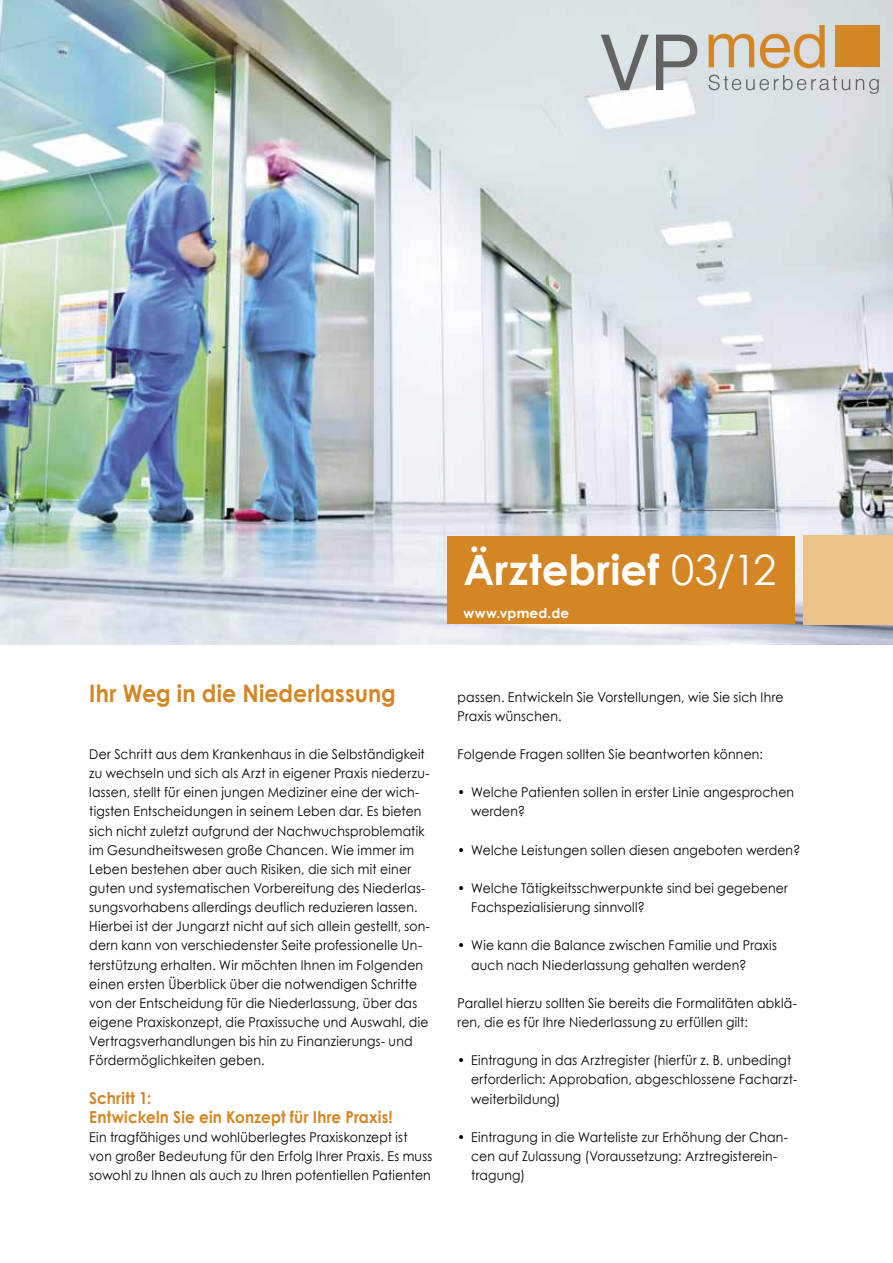
<style>
.page{position:relative;width:893px;height:1263px;background:#fff}
.page>*{position:absolute;margin:0;border:0;box-sizing:border-box;transform-origin:0 0}
.t1{font:700 41.85px "Century Gothic";letter-spacing:.01em;color:#fff}
.t2{font:700 24px "Century Gothic";letter-spacing:.005em;color:#d48625;scale:.92 1}
.t3{font:700 16.5px/19.2px "Century Gothic";letter-spacing:.01em;color:#d48625;scale:.92 1}
.t4{font:13.5px/19.2px "Century Gothic";letter-spacing:.015em;color:#000;scale:.92 1}
.t5{font:700 13.5px "Century Gothic";letter-spacing:.015em;color:#fff}
.s1{font-weight:400}
</style>
<div class="page">
<img style="left:0;top:0;width:893px;height:644px">
<svg style="left:601px;top:35px;width:48px;height:55px"></svg>
<svg style="left:656px;top:35px;width:41px;height:55px"></svg>
<svg style="left:709px;top:34px;width:45px;height:33px"></svg>
<svg style="left:760px;top:26px;width:65px;height:42px"></svg>
<svg style="left:708px;top:75px;width:142px;height:15px"></svg>
<svg style="left:856px;top:79px;width:23px;height:15px"></svg>
<div style="left:835px;top:26px;width:45px;height:41px;background:#d48625"></div>
<div style="left:804px;top:536px;width:89px;height:89px;background:#ebc388"></div>
<div style="left:447px;top:536px;width:347px;height:88px;background:#d48625"></div>
<h2 class="t2" style="left:89px;top:678px;width:335px">Ihr Weg in die Niederlassung</h2>
<p class="t4" style="left:89px;top:744px;width:372px">Der Schritt aus dem Krankenhaus in die Selbständigkeit zu wechseln und sich als Arzt in eigener Praxis niederzu&shy;lassen, stellt für einen jungen Mediziner eine der wich&shy;tigsten Entscheidungen in seinem Leben dar. Es bieten sich nicht zuletzt aufgrund der Nachwuchsproblematik im Gesundheitswesen große Chancen. Wie immer im Leben bestehen aber auch Risiken, die sich mit einer guten und systematischen Vorbereitung des Niederlas&shy;sungsvorhabens allerdings deutlich reduzieren lassen.<br>Hierbei ist der Jungarzt nicht auf sich allein gestellt, son&shy;dern kann von verschiedenster Seite professionelle Un&shy;terstützung erhalten. Wir möchten Ihnen im Folgenden einen ersten Überblick über die notwendigen Schritte von der Entscheidung für die Niederlassung, über das eigene Praxiskonzept, die Praxissuche und Auswahl, die Vertragsverhandlungen bis hin zu Finanzierungs- und Fördermöglichkeiten geben.</p>
<p class="t3" style="left:89px;top:1087px;width:331px">Schritt 1:<br>Entwickeln Sie ein Konzept für Ihre Praxis!</p>
<p class="t4" style="left:89px;top:1127px;width:374px">Ein tragfähiges und wohlüberlegtes Praxiskonzept ist von großer Bedeutung für den Erfolg Ihrer Praxis. Es muss sowohl zu Ihnen als auch zu Ihren potentiellen Patienten</p>
<h1 class="t1" style="left:463px;top:544px;width:314px">Ärztebrief <span class="s1">03/12</span></h1>
<p class="t5" style="left:463px;top:604px;width:107px">www.vpmed.de</p>
<p class="t4" style="left:458px;top:687px;width:356px">passen. Entwickeln Sie Vorstellungen, wie Sie sich Ihre<br>Praxis wünschen.</p>
<p class="t4" style="left:458px;top:744px;width:333px">Folgende Fragen sollten Sie beantworten können:</p>
<p class="t4" style="left:471px;top:783px;width:353px;text-indent:-14px">• Welche Patienten sollen in erster Linie angesprochen werden?</p>
<p class="t4" style="left:458px;top:840px;width:374px">• Welche Leistungen sollen diesen angeboten werden?</p>
<p class="t4" style="left:471px;top:878px;width:346px;text-indent:-14px">• Welche Tätigkeitsschwerpunkte sind bei gegebener<br>Fachspezialisierung sinnvoll?</p>
<p class="t4" style="left:471px;top:936px;width:334px;text-indent:-14px">• Wie kann die Balance zwischen Familie und Praxis auch nach Niederlassung gehalten werden?</p>
<p class="t4" style="left:458px;top:993px;width:370px">Parallel hierzu sollten Sie bereits die Formalitäten abklä&shy;ren, die es für Ihre Niederlassung zu erfüllen gilt:</p>
<p class="t4" style="left:471px;top:1050px;width:356px;text-indent:-14px">• Eintragung in das Arztregister (hierfür z. B. unbedingt erforderlich: Approbation, abgeschlossene Facharzt&shy;weiterbildung)</p>
<p class="t4" style="left:471px;top:1127px;width:346px;text-indent:-14px">• Eintragung in die Warteliste zur Erhöhung der Chan&shy;cen auf Zulassung (Voraussetzung: Arztregisterein&shy;tragung)</p>
</div>
